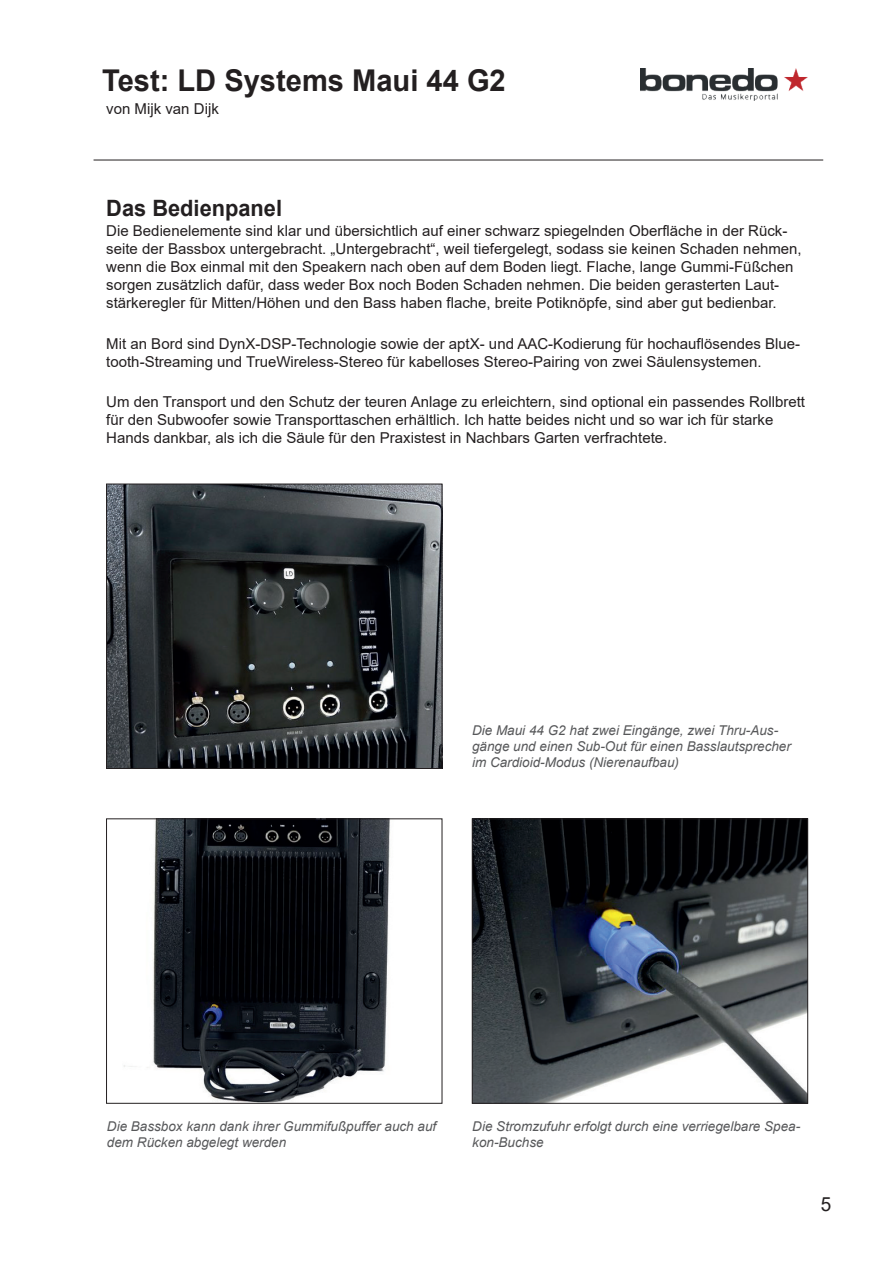
<style>
.page{position:relative;width:893px;height:1263px;background:#fff}
.page>*{position:absolute;margin:0;border:0;box-sizing:border-box;transform-origin:0 0}
.t1{font:700 30px "Arial";color:#231f20}
.t2{font:700 22.5px "Arial";color:#231f20}
.t3{font:19.5px "Arial";color:#231f20}
.t4{font:15px/18px "Arial";color:#231f20}
.t5{font:italic 13.5px/16.2px "Arial";color:#57585a}
</style>
<div class="page">
<hr style="left:94px;top:160px;width:729px;height:1px;background:#231f20">
<img style="left:640px;top:68px;width:168px;height:33px">
<img style="left:108px;top:486px;width:332px;height:281px">
<div style="left:106px;top:484px;width:336px;height:285px;border:1px solid #231f20"></div>
<img style="left:124px;top:821px;width:266px;height:280px">
<div style="left:106px;top:819px;width:336px;height:284px;border:1px solid #231f20"></div>
<img style="left:474px;top:821px;width:332px;height:280px">
<div style="left:472px;top:819px;width:336px;height:284px;border:1px solid #231f20"></div>
<h1 class="t1" style="left:102px;top:59px;width:405px">Test: LD Systems Maui 44 G2</h1>
<p class="t4" style="left:106px;top:100px;width:114px">von Mijk van Dijk</p>
<h2 class="t2" style="left:106px;top:192px;width:177px">Das Bedienpanel</h2>
<p class="t4" style="left:106px;top:222px;width:697px">Die Bedienelemente sind klar und übersichtlich auf einer schwarz spiegelnden Oberfläche in der Rück&shy;seite der Bassbox untergebracht. „Untergebracht“, weil tiefergelegt, sodass sie keinen Schaden nehmen, wenn die Box einmal mit den Speakern nach oben auf dem Boden liegt. Flache, lange Gummi-Füßchen sorgen zusätzlich dafür, dass weder Box noch Boden Schaden nehmen. Die beiden gerasterten Laut&shy;stärkeregler für Mitten/Höhen und den Bass haben flache, breite Potiknöpfe, sind aber gut bedienbar.</p>
<p class="t4" style="left:106px;top:334px;width:695px">Mit an Bord sind DynX-DSP-Technologie sowie der aptX- und AAC-Kodierung für hochauflösendes Blue&shy;tooth-Streaming und TrueWireless-Stereo für kabelloses Stereo-Pairing von zwei Säulensystemen.</p>
<p class="t4" style="left:106px;top:392px;width:700px">Um den Transport und den Schutz der teuren Anlage zu erleichtern, sind optional ein passendes Rollbrett für den Subwoofer sowie Transporttaschen erhältlich. Ich hatte beides nicht und so war ich für starke<br>Hands dankbar, als ich die Säule für den Praxistest in Nachbars Garten verfrachtete.</p>
<p class="t5" style="left:472px;top:722px;width:320px">Die Maui 44 G2 hat zwei Eingänge, zwei Thru-Aus&shy;gänge und einen Sub-Out für einen Basslautsprecher im Cardioid-Modus (Nierenaufbau)</p>
<p class="t5" style="left:107px;top:1118px;width:331px">Die Bassbox kann dank ihrer Gummifußpuffer auch auf dem Rücken abgelegt werden</p>
<p class="t5" style="left:472px;top:1118px;width:329px">Die Stromzufuhr erfolgt durch eine verriegelbare Spea&shy;kon-Buchse</p>
<h3 class="t3" style="left:821px;top:1191px;width:12px">5</h3>
</div>
